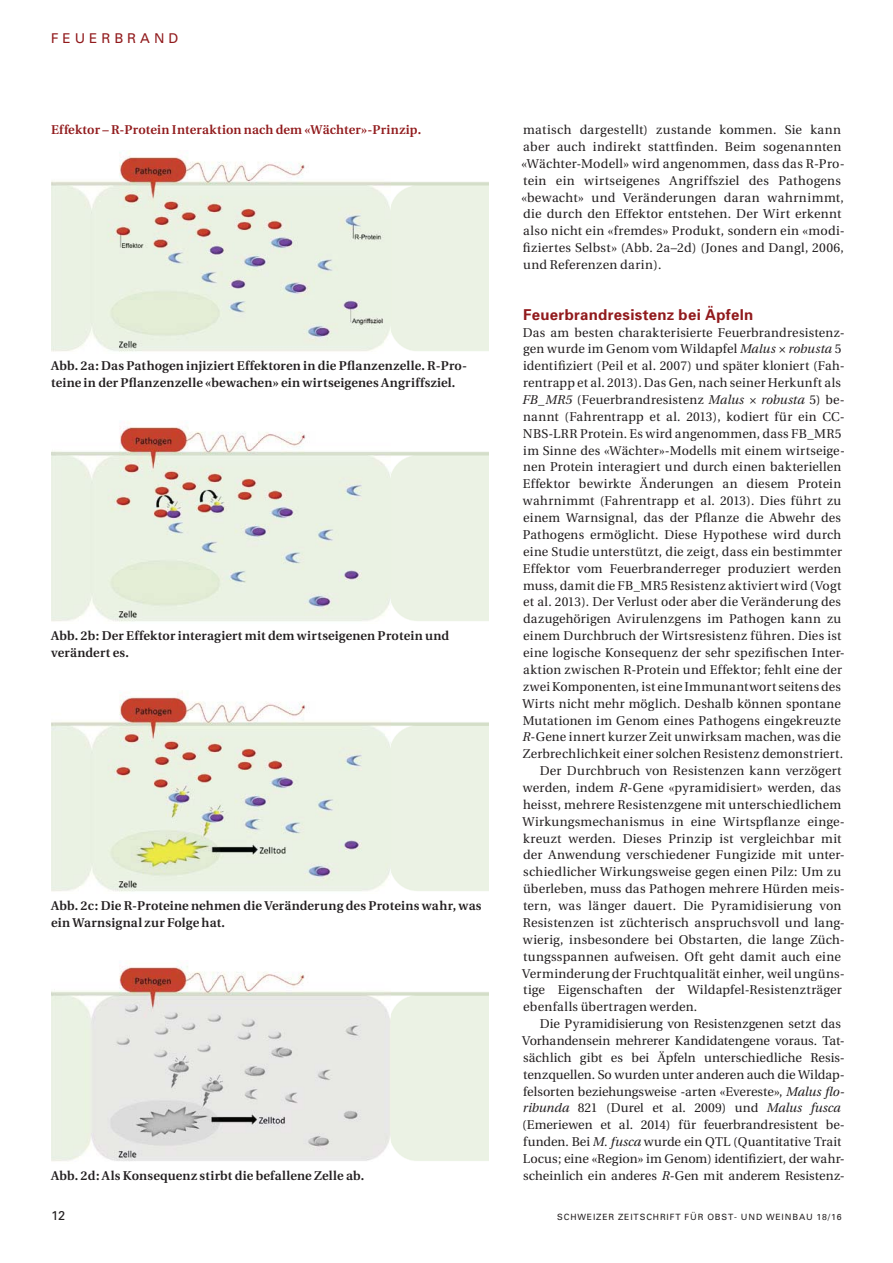
<style>
.page{position:relative;width:893px;height:1263px;background:#fff}
.page>*{position:absolute;margin:0;border:0;box-sizing:border-box;transform-origin:0 0}
.t1{font:700 15px "Univers";letter-spacing:.015em;color:#911a1c}
.t2{font:13.5px "Univers";letter-spacing:.295em;color:#911a1c}
.t3{font:12.75px/16.8px "Utopia";letter-spacing:.015em;color:#231f20}
.t4{font:600 12.75px/16.8px "Utopia";letter-spacing:.015em;color:#231f20}
.t5{font:12.75px "Utopia";letter-spacing:-.005em;color:#231f20}
.t6{font:600 12.75px "Utopia";letter-spacing:.01em;color:#911a1c}
.t7{font:12.75px "Univers";color:#231f20}
.t8{font:8.55px "Univers";letter-spacing:.1em;color:#231f20}
.s1{font-style:italic}
</style>
<div class="page">
<img style="left:51px;top:152px;width:438px;height:200px">
<img style="left:51px;top:422px;width:438px;height:200px">
<img style="left:51px;top:692px;width:438px;height:200px">
<img style="left:51px;top:966px;width:438px;height:195px">
<p class="t2" style="left:51px;top:33px;width:129px">FEUERBRAND</p>
<p class="t6" style="left:51px;top:125px;width:372px">Effektor – R-Protein Interaktion nach dem «Wächter»-Prinzip.</p>
<p class="t4" style="left:51px;top:359px;width:418px">Abb. 2a: Das Pathogen injiziert Effektoren in die Pflanzenzelle. R-Pro&shy;teine in der Pflanzenzelle «bewachen» ein wirtseigenes Angriffsziel.</p>
<p class="t4" style="left:51px;top:629px;width:400px">Abb. 2b: Der Effektor interagiert mit dem wirtseigenen Protein und verändert es.</p>
<p class="t4" style="left:51px;top:898px;width:432px">Abb. 2c: Die R-Proteine nehmen die Veränderung des Proteins wahr, was ein Warnsignal zur Folge hat.</p>
<p class="t4" style="left:51px;top:1168px;width:315px">Abb. 2d: Als Konsequenz stirbt die befallene Zelle ab.</p>
<p class="t3" style="left:521px;top:123px;width:325px">matisch dargestellt) zustande kommen. Sie kann aber auch indirekt stattfinden. Beim sogenannten «Wächter-Modell» wird angenommen, dass das R-Pro&shy;tein ein wirtseigenes Angriffsziel des Pathogens «bewacht» und Veränderungen daran wahrnimmt, die durch den Effektor entstehen. Der Wirt erkennt also nicht ein «fremdes» Produkt, sondern ein «modi&shy;fiziertes Selbst» (Abb. 2a–2d) (Jones and Dangl, 2006, und Referenzen darin).</p>
<p class="t1" style="left:523px;top:309px;width:232px">Feuerbrandresistenz bei Äpfeln</p>
<p class="t3" style="left:523px;top:325px;width:324px">Das am besten charakterisierte Feuerbrandresistenz-</p>
<p class="t3" style="left:523px;top:342px;width:320px">gen wurde im Genom vom Wildapfel <span class="s1">Malus × robusta</span> 5</p>
<p class="t3" style="left:523px;top:359px;width:323px">identifiziert (Peil et al. 2007) und später kloniert (Fah-</p>
<p class="t3" style="left:523px;top:376px;width:319px">rentrapp et al. 2013). Das Gen, nach seiner Herkunft als</p>
<p class="t3" style="left:522px;top:392px;width:324px"><span class="s1">FB_MR5</span> (Feuerbrandresistenz <span class="s1">Malus × robusta</span> 5) be-</p>
<p class="t3" style="left:523px;top:409px;width:323px">nannt (Fahrentrapp et al. 2013), kodiert für ein CC-</p>
<p class="t3" style="left:523px;top:426px;width:320px">NBS-LRR Protein. Es wird angenommen, dass FB_MR5</p>
<p class="t3" style="left:523px;top:443px;width:323px">im Sinne des «Wächter»-Modells mit einem wirtseige-</p>
<p class="t3" style="left:523px;top:460px;width:320px">nen Protein interagiert und durch einen bakteriellen</p>
<p class="t3" style="left:523px;top:477px;width:320px">Effektor bewirkte Änderungen an diesem Protein</p>
<p class="t3" style="left:523px;top:494px;width:320px">wahrnimmt (Fahrentrapp et al. 2013). Dies führt zu</p>
<p class="t3" style="left:523px;top:511px;width:319px">einem Warnsignal, das der Pflanze die Abwehr des</p>
<p class="t3" style="left:523px;top:527px;width:320px">Pathogens ermöglicht. Diese Hypothese wird durch</p>
<p class="t3" style="left:523px;top:544px;width:320px">eine Studie unterstützt, die zeigt, dass ein bestimmter</p>
<p class="t3" style="left:523px;top:561px;width:320px">Effektor vom Feuerbranderreger produziert werden</p>
<p class="t3" style="left:523px;top:578px;width:320px">muss, damit die FB_MR5 Resistenz aktiviert wird (Vogt</p>
<p class="t3" style="left:523px;top:595px;width:319px">et al. 2013). Der Verlust oder aber die Veränderung des</p>
<p class="t3" style="left:523px;top:612px;width:320px">dazugehörigen Avirulenzgens im Pathogen kann zu</p>
<p class="t3" style="left:523px;top:629px;width:320px">einem Durchbruch der Wirtsresistenz führen. Dies ist</p>
<p class="t3" style="left:523px;top:645px;width:323px">eine logische Konsequenz der sehr spezifischen Inter-</p>
<p class="t3" style="left:523px;top:662px;width:320px">aktion zwischen R-Protein und Effektor; fehlt eine der</p>
<p class="t3" style="left:523px;top:679px;width:319px">zwei Komponenten, ist eine Immunantwort seitens des</p>
<p class="t3" style="left:522px;top:696px;width:320px">Wirts nicht mehr möglich. Deshalb können spontane</p>
<p class="t3" style="left:523px;top:713px;width:320px">Mutationen im Genom eines Pathogens eingekreuzte</p>
<p class="t3" style="left:522px;top:730px;width:320px"><span class="s1">R</span>-Gene innert kurzer Zeit unwirksam machen, was die</p>
<p class="t3" style="left:523px;top:747px;width:322px">Zerbrechlichkeit einer solchen Resistenz demonstriert.</p>
<p class="t3" style="left:540px;top:764px;width:303px">Der Durchbruch von Resistenzen kann verzögert</p>
<p class="t3" style="left:523px;top:780px;width:320px">werden, indem <span class="s1">R</span>-Gene «pyramidisiert» werden, das</p>
<p class="t3" style="left:523px;top:797px;width:319px">heisst, mehrere Resistenzgene mit unterschiedlichem</p>
<p class="t3" style="left:522px;top:814px;width:324px">Wirkungsmechanismus in eine Wirtspflanze einge-</p>
<p class="t3" style="left:523px;top:831px;width:320px">kreuzt werden. Dieses Prinzip ist vergleichbar mit</p>
<p class="t3" style="left:523px;top:848px;width:323px">der Anwendung verschiedener Fungizide mit unter-</p>
<p class="t3" style="left:523px;top:865px;width:319px">schiedlicher Wirkungsweise gegen einen Pilz: Um zu</p>
<p class="t3" style="left:523px;top:882px;width:323px">überleben, muss das Pathogen mehrere Hürden meis-</p>
<p class="t3" style="left:523px;top:898px;width:320px">tern, was länger dauert. Die Pyramidisierung von</p>
<p class="t3" style="left:523px;top:915px;width:324px">Resistenzen ist züchterisch anspruchsvoll und lang-</p>
<p class="t3" style="left:523px;top:932px;width:323px">wierig, insbesondere bei Obstarten, die lange Züch-</p>
<p class="t3" style="left:523px;top:949px;width:319px">tungsspannen aufweisen. Oft geht damit auch eine</p>
<p class="t3" style="left:522px;top:966px;width:324px">Verminderung der Fruchtqualität einher, weil ungüns-</p>
<p class="t3" style="left:523px;top:983px;width:320px">tige Eigenschaften der Wildapfel-Resistenzträger</p>
<p class="t3" style="left:523px;top:1000px;width:176px">ebenfalls übertragen werden.</p>
<p class="t3" style="left:540px;top:1017px;width:303px">Die Pyramidisierung von Resistenzgenen setzt das</p>
<p class="t5" style="left:522px;top:1036px;width:324px">Vorhandensein mehrerer Kandidatengene voraus. Tat-</p>
<p class="t3" style="left:523px;top:1050px;width:323px">sächlich gibt es bei Äpfeln unterschiedliche Resis-</p>
<p class="t5" style="left:523px;top:1069px;width:323px">tenzquellen. So wurden unter anderen auch die Wildap-</p>
<p class="t3" style="left:523px;top:1084px;width:323px">felsorten beziehungsweise -arten «Evereste», <span class="s1">Malus flo-</span></p>
<p class="t3" style="left:523px;top:1101px;width:319px"><span class="s1">ribunda</span> 821 (Durel et al. 2009) und <span class="s1">Malus fusca</span></p>
<p class="t3" style="left:522px;top:1118px;width:324px">(Emeriewen et al. 2014) für feuerbrandresistent be-</p>
<p class="t3" style="left:523px;top:1135px;width:320px">funden. Bei <span class="s1">M. fusca</span> wurde ein QTL (Quantitative Trait</p>
<p class="t3" style="left:523px;top:1151px;width:324px">Locus; eine «Region» im Genom) identifiziert, der wahr-</p>
<p class="t3" style="left:523px;top:1168px;width:323px">scheinlich ein anderes <span class="s1">R</span>-Gen mit anderem Resistenz-</p>
<p class="t7" style="left:51px;top:1211px;width:16px">12</p>
<p class="t8" style="left:557px;top:1214px;width:286px">SCHWEIZER ZEITSCHRIFT FÜR OBST- UND WEINBAU 18/16</p>
</div>
